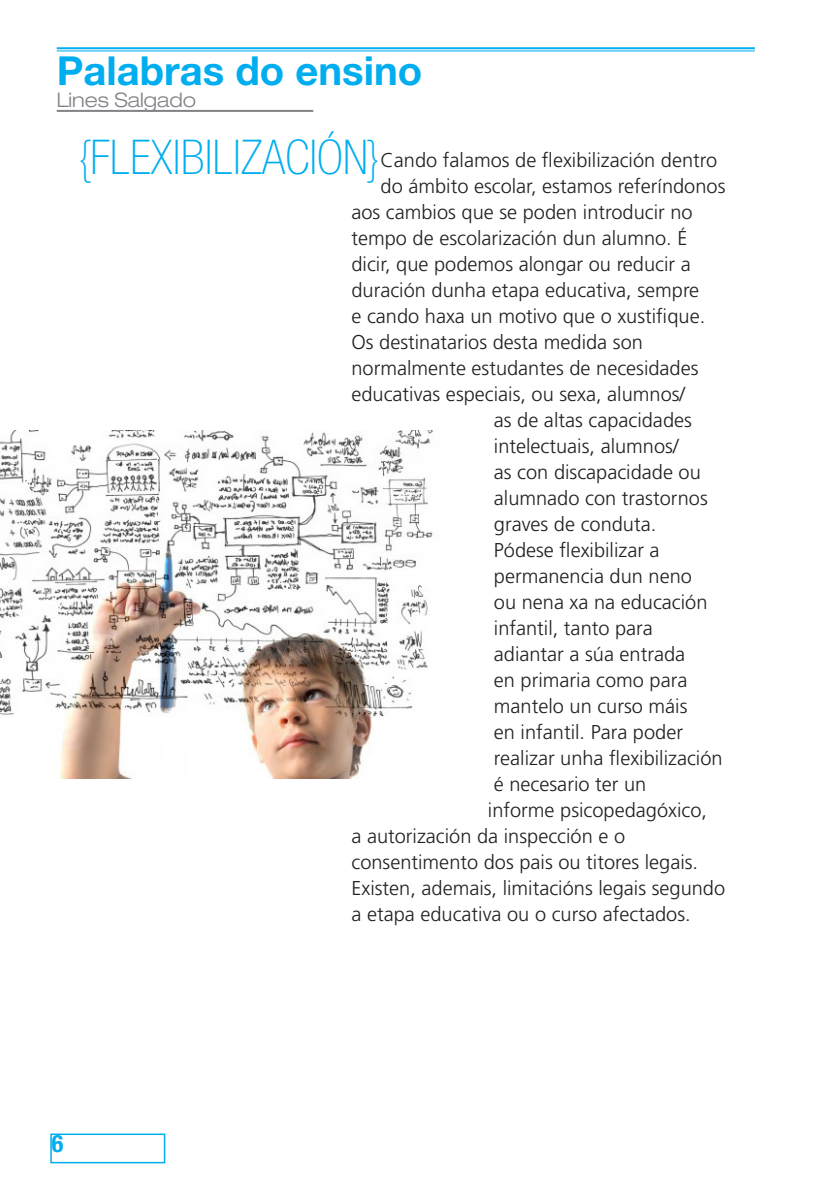
<style>
.page{position:relative;width:840px;height:1191px;background:#fff}
.page>*{position:absolute;margin:0;border:0;box-sizing:border-box;transform-origin:0 0}
.t1{font:100 condensed 48px "Helvetica Neue LT Std";color:#00aeef}
.t2{font:700 40px "Helvetica Neue LT Std";color:#00aeef}
.t3{font:700 condensed 24px "Helvetica Neue LT Std";color:#00aeef}
.t4{font:300 20px "Frutiger LT Std";color:#231f20}
.t5{font:300 expanded 20px "Helvetica Neue LT Std";color:#808285}
</style>
<div class="page">
<div style="left:50px;top:1133px;width:115px;height:30px;border:2px solid #00aeef"></div>
<hr style="left:57px;top:110px;width:256px;height:2px;background:#808285">
<hr style="left:57px;top:47px;width:697px;height:2px;background:#00aeef">
<hr style="left:57px;top:51px;width:697px;height:1px;background:#00aeef">
<img style="left:0;top:430px;width:433px;height:348px">
<h2 class="t2" style="left:57px;top:46px;width:367px">Palabras do ensino</h2>
<p class="t5" style="left:57px;top:88px;width:141px">Lines Salgado</p>
<h1 class="t1" style="left:79px;top:131px;width:300px">{FLEXIBILIZACIÓN}</h1>
<p class="t4" style="left:380px;top:148px;width:338px">Cando falamos de flexibilización dentro</p>
<p class="t4" style="left:380px;top:174px;width:346px">do ámbito escolar, estamos referíndonos</p>
<p class="t4" style="left:351px;top:200px;width:342px">aos cambios que se poden introducir no</p>
<p class="t4" style="left:351px;top:226px;width:337px">tempo de escolarización dun alumno. É</p>
<p class="t4" style="left:351px;top:252px;width:340px">dicir, que podemos alongar ou reducir a</p>
<p class="t4" style="left:351px;top:278px;width:349px">duración dunha etapa educativa, sempre</p>
<p class="t4" style="left:351px;top:304px;width:355px">e cando haxa un motivo que o xustifique.</p>
<p class="t4" style="left:351px;top:330px;width:293px">Os destinatarios desta medida son</p>
<p class="t4" style="left:351px;top:356px;width:348px">normalmente estudantes de necesidades</p>
<p class="t4" style="left:351px;top:382px;width:335px">educativas especiais, ou sexa, alumnos/</p>
<p class="t4" style="left:493px;top:408px;width:199px">as de altas capacidades</p>
<p class="t4" style="left:493px;top:434px;width:186px">intelectuais, alumnos/</p>
<p class="t4" style="left:493px;top:460px;width:208px">as con discapacidade ou</p>
<p class="t4" style="left:493px;top:486px;width:215px">alumnado con trastornos</p>
<p class="t4" style="left:493px;top:512px;width:164px">graves de conduta.</p>
<p class="t4" style="left:493px;top:538px;width:167px">Pódese flexibilizar a</p>
<p class="t4" style="left:493px;top:564px;width:199px">permanencia dun neno</p>
<p class="t4" style="left:493px;top:590px;width:215px">ou nena xa na educación</p>
<p class="t4" style="left:493px;top:616px;width:160px">infantil, tanto para</p>
<p class="t4" style="left:493px;top:642px;width:193px">adiantar a súa entrada</p>
<p class="t4" style="left:493px;top:668px;width:195px">en primaria como para</p>
<p class="t4" style="left:493px;top:694px;width:195px">mantelo un curso máis</p>
<p class="t4" style="left:493px;top:720px;width:190px">en infantil. Para poder</p>
<p class="t4" style="left:493px;top:746px;width:230px">realizar unha flexibilización</p>
<p class="t4" style="left:493px;top:772px;width:154px">é necesario ter un</p>
<p class="t4" style="left:487px;top:798px;width:220px">informe psicopedagóxico,</p>
<p class="t4" style="left:351px;top:824px;width:275px">a autorización da inspección e o</p>
<p class="t4" style="left:351px;top:850px;width:348px">consentimento dos pais ou titores legais.</p>
<p class="t4" style="left:351px;top:876px;width:375px">Existen, ademais, limitacións legais segundo</p>
<p class="t4" style="left:351px;top:902px;width:340px">a etapa educativa ou o curso afectados.</p>
<p class="t3" style="left:52px;top:1129px;width:13px">6</p>
</div>
